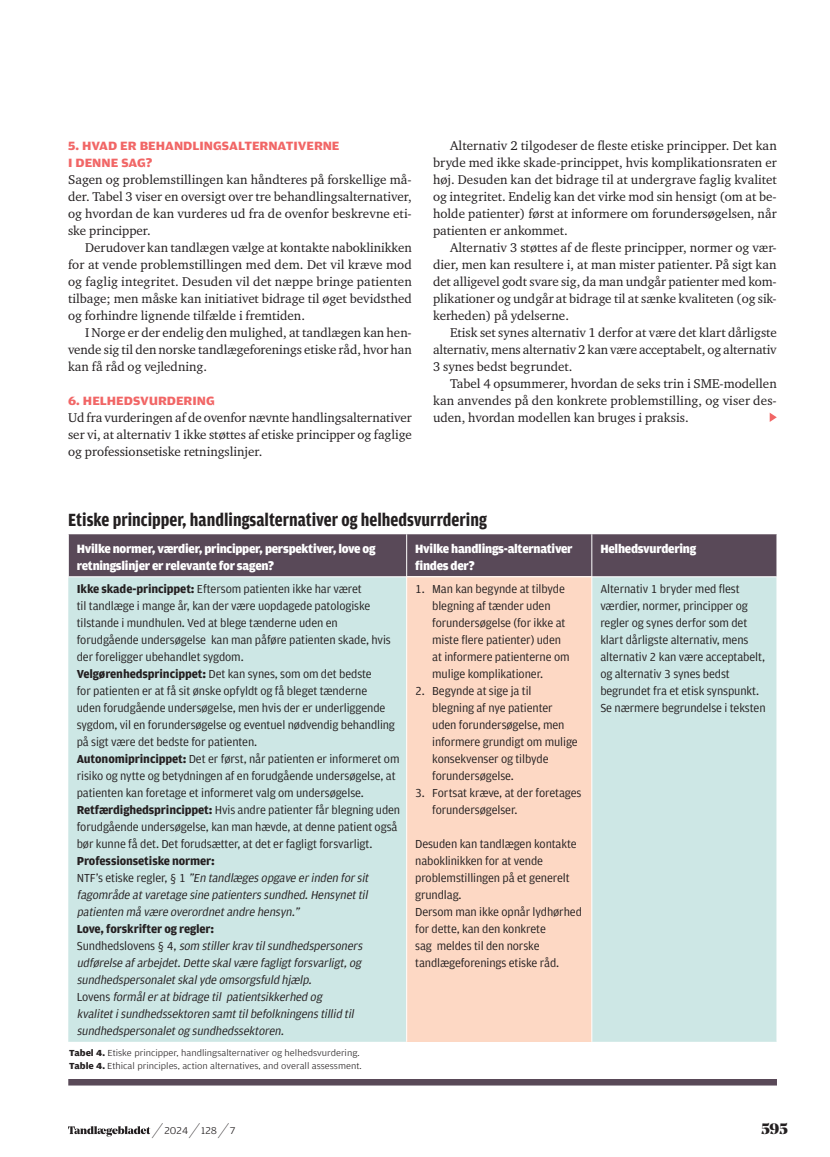
<style>
.page{position:relative;width:830px;height:1157px;background:#fff}
.page>*{position:absolute;margin:0;border:0;box-sizing:border-box;transform-origin:0 0}
.t1{font:700 18.75px "Amplitude Condensed";color:#231f20}
.t2{font:900 15px "Noe Display";color:#231f20}
.t3{font:13.05px/17px "Charter ITC Std";color:#231f20;text-align:justify}
.t4{font:900 12.75px/17px "Amplitude";letter-spacing:-.02em;color:#fff}
.t5{font:700 12.75px/17px "Amplitude Wide";color:#f16666}
.t6{font:12.3px/17px "Amplitude";letter-spacing:-.01em;color:#231f20}
.t7{font:italic 12.3px/17px "Amplitude";color:#231f20}
.t8{font:300 10.5px "Amplitude Wide";letter-spacing:.01em;color:#231f20}
.t9{font:300 9.3px/12.5px "Amplitude Wide";color:#231f20}
.s1{font-weight:700}
.s2{font-weight:700;font-style:normal}
.s3{font-style:normal}
.s4{font-family:"Noe Display";font-weight:900;font-size:21px}
</style>
<div class="page">
<svg style="left:769px;top:412px;width:7px;height:10px"></svg>
<div style="left:68px;top:534px;width:708px;height:551px;background:#594958"></div>
<div style="left:68px;top:577px;width:708px;height:464px;background:#cde7e5"></div>
<div style="left:406px;top:577px;width:185px;height:464px;background:#fdd8c4"></div>
<div style="left:68px;top:1041px;width:708px;height:37px;background:#fff"></div>
<hr style="left:68px;top:576px;width:338px;height:1px;background:#fff">
<hr style="left:406px;top:576px;width:185px;height:1px;background:#fff">
<hr style="left:591px;top:576px;width:185px;height:1px;background:#fff">
<hr style="left:68px;top:534px;width:1px;height:42px;background:#fff">
<hr style="left:406px;top:534px;width:1px;height:43px;background:#fff">
<hr style="left:591px;top:534px;width:1px;height:43px;background:#fff">
<hr style="left:406px;top:577px;width:1px;height:464px;background:#fff">
<hr style="left:591px;top:577px;width:1px;height:464px;background:#fff">
<svg style="left:68px;top:1126px;width:82px;height:10px"></svg>
<p class="t5" style="left:68px;top:137px;width:273px">5. HVAD ER BEHANDLINGSALTERNATIVERNE<br>I DENNE SAG?</p>
<p class="t3" style="left:68px;top:171px;width:345px">Sagen og problemstillingen kan håndteres på forskellige må&shy;der. Tabel 3 viser en oversigt over tre behandlingsalternativer, og hvordan de kan vurderes ud fra de ovenfor beskrevne eti&shy;ske principper.</p>
<p class="t3" style="left:68px;top:239px;width:345px;text-indent:17px">Derudover kan tandlægen vælge at kontakte naboklinikken for at vende problemstillingen med dem. Det vil kræve mod og faglig integritet. Desuden vil det næppe bringe patienten tilbage; men måske kan initiativet bidrage til øget bevidsthed og forhindre lignende tilfælde i fremtiden.</p>
<p class="t3" style="left:68px;top:324px;width:345px;text-indent:17px">I Norge er der endelig den mulighed, at tandlægen kan hen&shy;vende sig til den norske tandlægeforenings etiske råd, hvor han kan få råd og vejledning.</p>
<p class="t5" style="left:68px;top:392px;width:148px">6. HELHEDSVURDERING</p>
<p class="t3" style="left:68px;top:409px;width:345px">Ud fra vurderingen af de ovenfor nævnte handlingsalternativer ser vi, at alternativ 1 ikke støttes af etiske principper og faglige og professionsetiske retningslinjer.</p>
<p class="t3" style="left:433px;top:137px;width:345px;text-indent:17px">Alternativ 2 tilgodeser de fleste etiske principper. Det kan bryde med ikke skade-princippet, hvis komplikationsraten er høj. Desuden kan det bidrage til at undergrave faglig kvalitet og integritet. Endelig kan det virke mod sin hensigt (om at be&shy;holde patienter) først at informere om forundersøgelsen, når patienten er ankommet.</p>
<p class="t3" style="left:433px;top:239px;width:345px;text-indent:17px">Alternativ 3 støttes af de fleste principper, normer og vær&shy;dier, men kan resultere i, at man mister patienter. På sigt kan det alligevel godt svare sig, da man undgår patienter med kom&shy;plikationer og undgår at bidrage til at sænke kvaliteten (og sik&shy;kerheden) på ydelserne.</p>
<p class="t3" style="left:433px;top:324px;width:345px;text-indent:17px">Etisk set synes alternativ 1 derfor at være det klart dårligste alternativ, mens alternativ 2 kan være acceptabelt, og alternativ 3 synes bedst begrundet.</p>
<p class="t3" style="left:433px;top:375px;width:345px;text-indent:17px">Tabel 4 opsummerer, hvordan de seks trin i SME-modellen kan anvendes på den konkrete problemstilling, og viser des&shy;uden, hvordan modellen kan bruges i praksis.</p>
<h1 class="t1" style="left:68px;top:509px;width:420px">Etiske principper, handlingsalternativer og helhedsvurrdering</h1>
<p class="t4" style="left:77px;top:540px;width:300px">Hvilke normer, værdier, principper, perspektiver, love og retningslinjer er relevante for sagen?</p>
<p class="t4" style="left:415px;top:540px;width:159px">Hvilke handlings-alternativer findes der?</p>
<p class="t4" style="left:600px;top:540px;width:97px">Helhedsvurdering</p>
<p class="t6" style="left:77px;top:580px;width:325px"><span class="s1">Ikke skade-princippet:</span> Eftersom patienten ikke har været<br>til tandlæge i mange år, kan der være uopdagede patologiske tilstande i mundhulen. Ved at blege tænderne uden en forudgående undersøgelse kan man påføre patienten skade, hvis der foreligger ubehandlet sygdom.<br><span class="s1">Velgørenhedsprincippet:</span> Det kan synes, som om det bedste<br>for patienten er at få sit ønske opfyldt og få bleget tænderne<br>uden forudgående undersøgelse, men hvis der er underliggende sygdom, vil en forundersøgelse og eventuel nødvendig behandling på sigt være det bedste for patienten.<br><span class="s1">Autonomiprincippet:</span> Det er først, når patienten er informeret om risiko og nytte og betydningen af en forudgående undersøgelse, at patienten kan foretage et informeret valg om undersøgelse.<br><span class="s1">Retfærdighedsprincippet:</span> Hvis andre patienter får blegning uden forudgående undersøgelse, kan man hævde, at denne patient også bør kunne få det. Det forudsætter, at det er fagligt forsvarligt.</p>
<p class="t7" style="left:77px;top:853px;width:295px"><span class="s2">Professionsetiske normer:<br></span><span class="s3">N T F ’s e t i s k e r e g l e r, § 1</span> ”En tandlæges opgave erinden forsit fagområde atvaretage sine patienters sundhed.Hensynettil patienten må være overordnetandre hensyn.”</p>
<p class="t7" style="left:77px;top:921px;width:289px"><span class="s2">Love, forskrifter og regler:<br></span><span class="s3">S u n d h e d s l ove n s § 4 ,</span> som stillerkrav tilsundhedspersoners udførelse afarbejdet.Dette skalvære fagligtforsvarligt,og sundhedspersonaletskalyde omsorgsfuld hjælp.<br><span class="s3">L o v e n s</span> formåleratbidrage til patientsikkerhed og kvalitetisundhedssektoren samttilbefolkningens tillid til sundhedspersonaletog sundhedssektoren.</p>
<p class="t6" style="left:432px;top:580px;width:139px;text-indent:-17px">1. Man kan begynde at tilbyde blegning af tænder uden forundersøgelse (for ikke at miste flere patienter) uden at informere patienterne om mulige komplikationer.</p>
<p class="t6" style="left:432px;top:682px;width:147px;text-indent:-17px">2. Begynde at sige ja til<br>blegning af nye patienter uden forundersøgelse, men informere grundigt om mulige konsekvenser og tilbyde forundersøgelse.</p>
<p class="t6" style="left:432px;top:784px;width:151px;text-indent:-17px">3. Fortsat kræve, at der foretages forundersøgelser.</p>
<p class="t6" style="left:415px;top:835px;width:168px">Desuden kan tandlægen kontakte naboklinikken for at vende problemstillingen på et generelt grundlag.<br>Dersom man ikke opnår lydhørhed for dette, kan den konkrete<br>sag meldes til den norske tandlægeforenings etiske råd.</p>
<p class="t6" style="left:600px;top:580px;width:167px">Alternativ 1 bryder med flest værdier, normer, principper og regler og synes derfor som det klart dårligste alternativ, mens alternativ 2 kan være acceptabelt, og alternativ 3 synes bedst begrundet fra et etisk synspunkt.<br>Se nærmere begrundelse i teksten</p>
<p class="t9" style="left:69px;top:1047px;width:294px"><span class="s1">Tabel 4.</span> Etiske principper, handlingsalternativer og helhedsvurdering.<br><span class="s1">Table 4.</span> Ethical principles, action alternatives, and overall assessment.</p>
<p class="t8" style="left:157px;top:1124px;width:80px"><span class="s4">∕</span> 2024 <span class="s4">∕</span> 128 <span class="s4">∕</span> 7</p>
<p class="t2" style="left:760px;top:1118px;width:29px">595</p>
</div>
